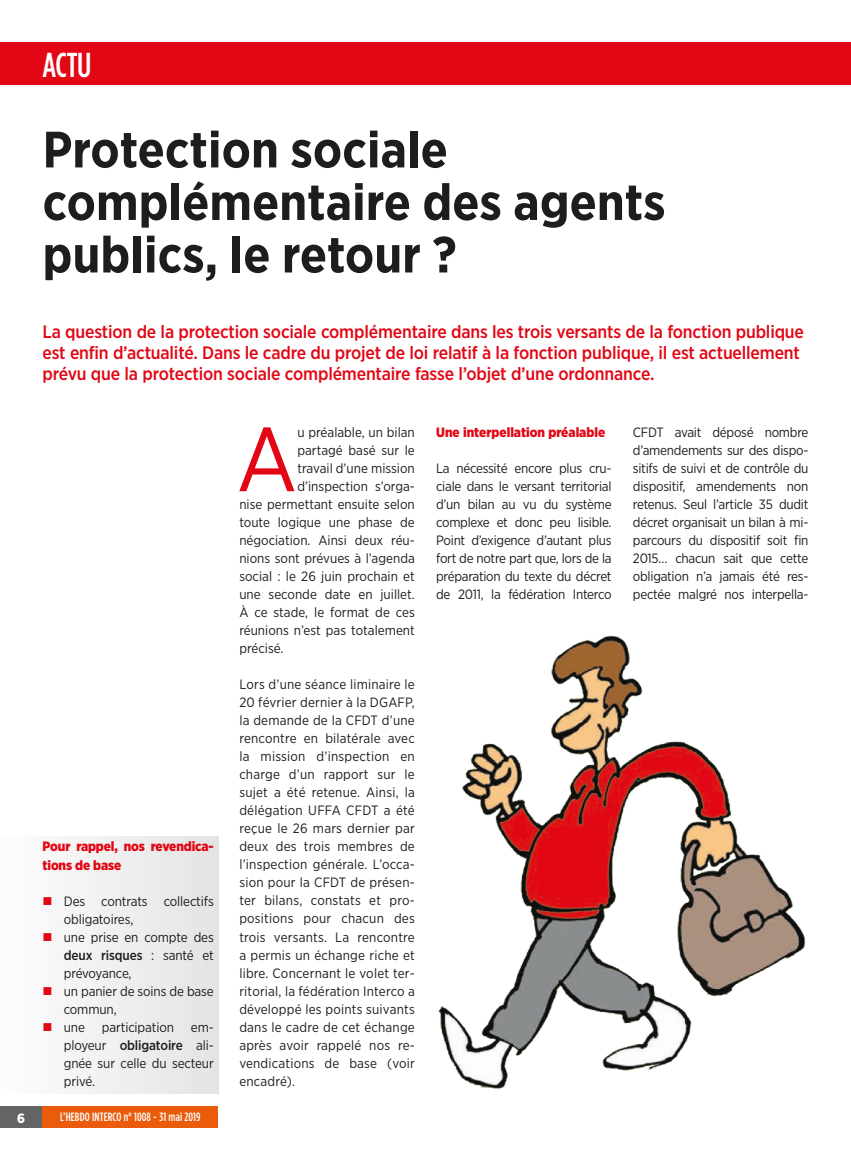
<style>
.page{position:relative;width:851px;height:1149px;background:#fff}
.page>*{position:absolute;margin:0;border:0;box-sizing:border-box;transform-origin:0 0}
.t1{font:90.6px "Gotham Narrow";color:#e30614}
.t2{font:700 51px/52.5px "Gotham Narrow";color:#1d1d1b}
.t3{font:500 34.5px "Gotham Condensed";color:#fff}
.t4{font:500 18px/21px "Gotham Narrow";letter-spacing:-.01em;color:#e30614}
.t5{font:13.5px/18px "Gotham Narrow";letter-spacing:-.01em;color:#1d1d1b;text-align:justify}
.t6{font:900 13.5px/18px "Gotham Narrow";letter-spacing:-.01em;color:#e30614}
.t7{font:900 13.5px "Gotham Narrow";color:#fff}
.t8{font:500 12px "Gotham Condensed";letter-spacing:.01em;color:#fff}
.s1{color:#e30614}
.s2{font-weight:500}
</style>
<div class="page">
<div style="left:0;top:1106px;width:43px;height:21px;background:#646463"></div>
<div style="left:43px;top:1106px;width:175px;height:21px;background:#ea5b0c"></div>
<div style="left:0;top:43px;width:850px;height:42px;background:#e30614"></div>
<div style="left:0;top:836px;width:218px;height:257px;background:#f1f1f1"></div>
<img style="left:438px;top:635px;width:367px;height:454px">
<h3 class="t3" style="left:43px;top:44px;width:50px">ACTU</h3>
<h2 class="t2" style="left:43px;top:123px;width:624px">Protection sociale complémentaire des agents publics, le retour ?</h2>
<p class="t4" style="left:43px;top:320px;width:762px">La question de la protection sociale complémentaire dans les trois versants de la fonction publique est enfin d’actualité. Dans le cadre du projet de loi relatif à la fonction publique, il est actuellement prévu que la protection sociale complémentaire fasse l’objet d’une ordonnance.</p>
<p class="t6" style="left:43px;top:837px;width:173px">Pour rappel, nos revendica&shy;tions de base</p>
<p class="t5" style="left:64px;top:891px;width:151px;text-indent:-21px"><span class="s1">■</span> Des contrats collectifs obligatoires,</p>
<p class="t5" style="left:64px;top:927px;width:151px;text-indent:-21px"><span class="s1">■</span> une prise en compte des <span class="s2">deux risques</span> : santé et prévoyance,</p>
<p class="t5" style="left:64px;top:981px;width:151px;text-indent:-21px"><span class="s1">■</span> un panier de soins de base commun,</p>
<p class="t5" style="left:43px;top:1017px;width:44px"><span class="s1">■</span> une</p>
<p class="t5" style="left:102px;top:1017px;width:73px">participation</p>
<p class="t5" style="left:64px;top:1017px;width:151px;text-indent:127px">em&shy;ployeur <span class="s2">obligatoire</span> ali&shy;gnée sur celle du secteur privé.</p>
<p class="t7" style="left:17px;top:1108px;width:9px">6</p>
<p class="t8" style="left:60px;top:1109px;width:142px">L’HEBDO INTERCO n° 1008 - 31 mai 2019</p>
<h1 class="t1" style="left:236px;top:403px;width:63px">A</h1>
<p class="t5" style="left:297px;top:423px;width:119px">u préalable, un bilan</p>
<p class="t5" style="left:297px;top:441px;width:119px">partagé basé sur le</p>
<p class="t5" style="left:297px;top:459px;width:119px">travail d’une mission</p>
<p class="t5" style="left:297px;top:477px;width:119px">d’inspection s’orga-</p>
<p class="t5" style="left:239px;top:495px;width:177px">nise permettant ensuite selon</p>
<p class="t5" style="left:239px;top:513px;width:177px">toute logique une phase de</p>
<p class="t5" style="left:239px;top:531px;width:177px">négociation. Ainsi deux réu-</p>
<p class="t5" style="left:239px;top:549px;width:177px">nions sont prévues à l’agenda</p>
<p class="t5" style="left:239px;top:567px;width:177px">social : le 26 juin prochain et</p>
<p class="t5" style="left:239px;top:585px;width:177px">une seconde date en juillet.</p>
<p class="t5" style="left:239px;top:603px;width:177px">À ce stade, le format de ces</p>
<p class="t5" style="left:239px;top:621px;width:177px">réunions n’est pas totalement</p>
<p class="t5" style="left:239px;top:639px;width:46px">précisé.</p>
<p class="t5" style="left:239px;top:675px;width:177px">Lors d’une séance liminaire le 20 février dernier à la DGAFP, la demande de la CFDT d’une rencontre en bilatérale avec la mission d’inspection en charge d’un rapport sur le sujet a été retenue. Ainsi, la délégation UFFA CFDT a été reçue le 26 mars dernier par deux des trois membres de l’inspection générale. L’occa&shy;sion pour la CFDT de présen&shy;ter bilans, constats et pro&shy;positions pour chacun des trois versants. La rencontre a permis un échange riche et libre. Concernant le volet ter&shy;ritorial, la fédération Interco a développé les points suivants dans le cadre de cet échange après avoir rappelé nos re&shy;vendications de base (voir encadré).</p>
<p class="t6" style="left:436px;top:423px;width:171px">Une interpellation préalable</p>
<p class="t5" style="left:436px;top:459px;width:177px">La nécessité encore plus cru&shy;ciale dans le versant territorial d’un bilan au vu du système complexe et donc peu lisible.<br>Point d’exigence d’autant plus fort de notre part que, lors de la préparation du texte du décret de 2011, la fédération Interco</p>
<p class="t5" style="left:632px;top:423px;width:177px">CFDT avait déposé nombre d’amendements sur des dispo&shy;sitifs de suivi et de contrôle du dispositif, amendements non retenus. Seul l’article 35 dudit décret organisait un bilan à mi&shy;parcours du dispositif soit fin 2015… chacun sait que cette obligation n’a jamais été res&shy;pectée malgré nos interpella-</p>
</div>
